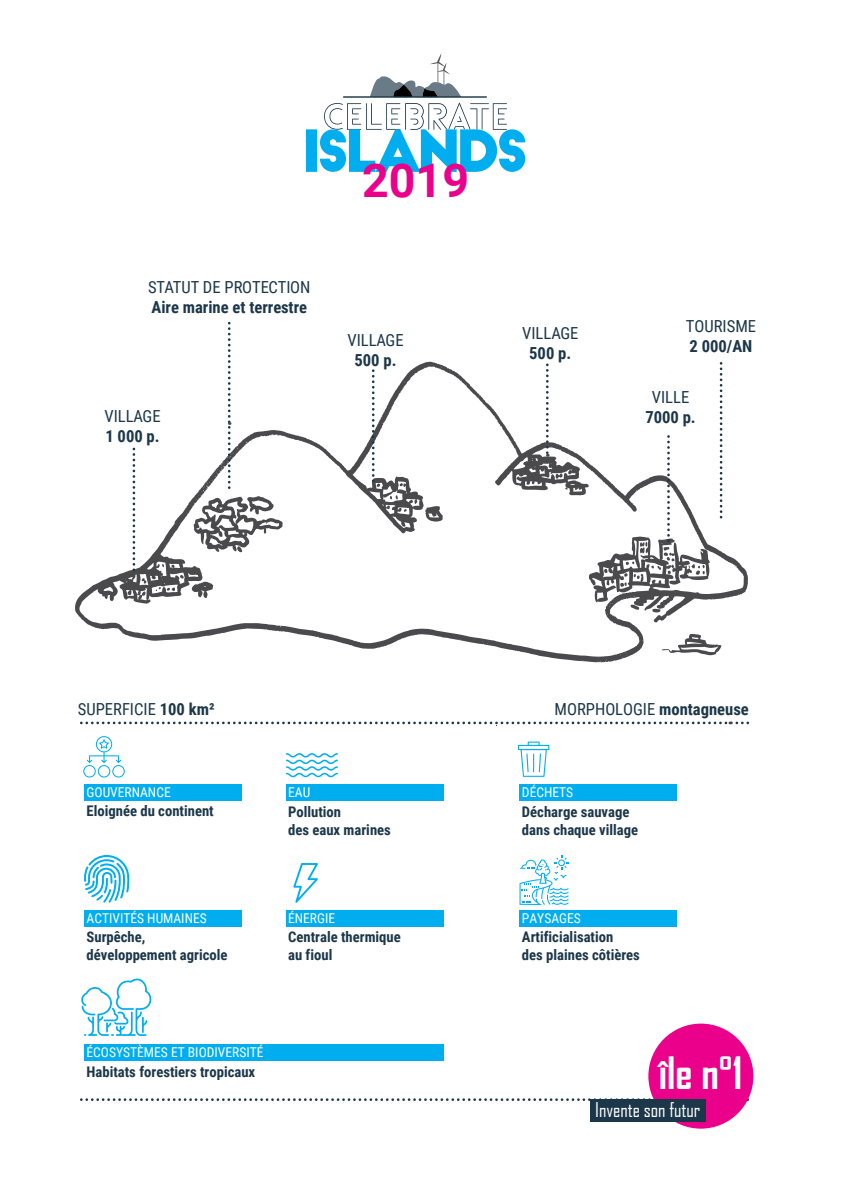
<style>
.page{position:relative;width:842px;height:1191px;background:#fff}
.page>*{position:absolute;margin:0;border:0;box-sizing:border-box;transform-origin:0 0}
.t1{font:700 46.6px "Roboto";color:#eb008b}
.t2{font:700 42.7px "Agency FB";color:#fff}
.t3{font:19.5px "Agency FB";color:#fff}
.t4{font:16.6px/19.9px "Roboto Condensed";color:#1c3749;text-align:center}
.t5{font:700 16.6px/19.9px "Roboto Condensed";color:#1c3749}
.t6{font:700 14.7px/17.6px "Roboto Condensed";color:#1c3749}
.t7{font:13.5px "Roboto Condensed";color:#fff}
.s1{font-weight:400}
.s2{font-weight:700}
</style>
<div class="page">
<svg style="left:75px;top:361px;width:673px;height:301px"></svg>
<svg style="left:425px;top:505px;width:18px;height:16px"></svg>
<svg style="left:652px;top:608px;width:8px;height:5px"></svg>
<svg style="left:133px;top:448px;width:2px;height:125px"></svg>
<svg style="left:372px;top:369px;width:8px;height:118px"></svg>
<svg style="left:546px;top:361px;width:3px;height:95px"></svg>
<svg style="left:620px;top:432px;width:90px;height:155px"></svg>
<svg style="left:228px;top:321px;width:3px;height:167px"></svg>
<svg style="left:720px;top:361px;width:2px;height:156px"></svg>
<svg style="left:306px;top:103px;width:219px;height:69px"></svg>
<svg style="left:370px;top:54px;width:91px;height:42px"></svg>
<hr style="left:343px;top:96px;width:144px;height:2px;background:#1c3749">
<svg style="left:81px;top:1098px;width:667px;height:3px"></svg>
<svg style="left:81px;top:721px;width:667px;height:5px"></svg>
<div style="left:84px;top:783px;width:158px;height:17px;background:#00aeef"></div>
<div style="left:519px;top:783px;width:158px;height:17px;background:#00aeef"></div>
<div style="left:286px;top:783px;width:158px;height:17px;background:#00aeef"></div>
<div style="left:84px;top:909px;width:158px;height:17px;background:#00aeef"></div>
<div style="left:519px;top:909px;width:158px;height:17px;background:#00aeef"></div>
<div style="left:286px;top:909px;width:158px;height:17px;background:#00aeef"></div>
<div style="left:84px;top:1043px;width:359px;height:17px;background:#00aeef"></div>
<svg style="left:518px;top:741px;width:31px;height:36px"></svg>
<svg style="left:81px;top:978px;width:71px;height:58px"></svg>
<svg style="left:286px;top:753px;width:52px;height:25px"></svg>
<svg style="left:519px;top:856px;width:50px;height:49px"></svg>
<svg style="left:83px;top:736px;width:42px;height:41px"></svg>
<svg style="left:293px;top:863px;width:25px;height:40px"></svg>
<svg style="left:84px;top:855px;width:45px;height:47px"></svg>
<div style="left:648px;top:1023px;width:105px;height:105px;background:#eb008b;border-radius:50%"></div>
<div style="left:590px;top:1099px;width:116px;height:22px;background:#1c3749"></div>
<p class="t5" style="left:148px;top:277px;width:164px"><span class="s1">STATUT DE PROTECTION<br></span>Aire marine et terrestre</p>
<p class="t4" style="left:104px;top:405px;width:58px;text-align:left">VILLAGE<br><span class="s2">1 000 p.</span></p>
<p class="t1" style="left:362px;top:147px;width:108px">2019</p>
<p class="t4" style="left:347px;top:329px;width:58px">VILLAGE<br><span class="s2">500 p.</span></p>
<p class="t4" style="left:522px;top:323px;width:58px">VILLAGE<br><span class="s2">500 p.</span></p>
<p class="t4" style="left:686px;top:316px;width:72px;text-align:left">TOURISME<br><span class="s2">2 000/AN</span></p>
<p class="t5" style="left:645px;top:386px;width:52px;text-align:center"><span class="s1">VILLE<br></span>7000 p.</p>
<p class="t4" style="left:78px;top:698px;width:138px">SUPERFICIE <span class="s2">100 km²</span></p>
<p class="t4" style="left:554px;top:698px;width:196px">MORPHOLOGIE <span class="s2">montagneuse</span></p>
<p class="t7" style="left:87px;top:782px;width:86px">GOUVERNANCE</p>
<p class="t6" style="left:87px;top:802px;width:129px">Eloignée du continent</p>
<p class="t7" style="left:87px;top:908px;width:122px">ACTIVITÉS HUMAINES</p>
<p class="t6" style="left:87px;top:927px;width:143px">Surpêche, développement agricole</p>
<p class="t7" style="left:288px;top:783px;width:24px">EAU</p>
<p class="t6" style="left:288px;top:802px;width:104px">Pollution<br>des eaux marines</p>
<p class="t7" style="left:288px;top:908px;width:49px">ÉNERGIE</p>
<p class="t6" style="left:288px;top:927px;width:114px">Centrale thermique au fioul</p>
<p class="t7" style="left:87px;top:1043px;width:179px">ÉCOSYSTÈMES ET BIODIVERSITÉ</p>
<p class="t6" style="left:87px;top:1062px;width:170px">Habitats forestiers tropicaux</p>
<p class="t7" style="left:522px;top:783px;width:53px">DÉCHETS</p>
<p class="t6" style="left:522px;top:802px;width:118px">Décharge sauvage dans chaque village</p>
<p class="t7" style="left:522px;top:908px;width:60px">PAYSAGES</p>
<p class="t6" style="left:522px;top:927px;width:119px">Artificialisation<br>des plaines côtières</p>
<p class="t2" style="left:659px;top:1046px;width:85px">île n°1</p>
<p class="t3" style="left:595px;top:1097px;width:107px">Invente son futur</p>
</div>
